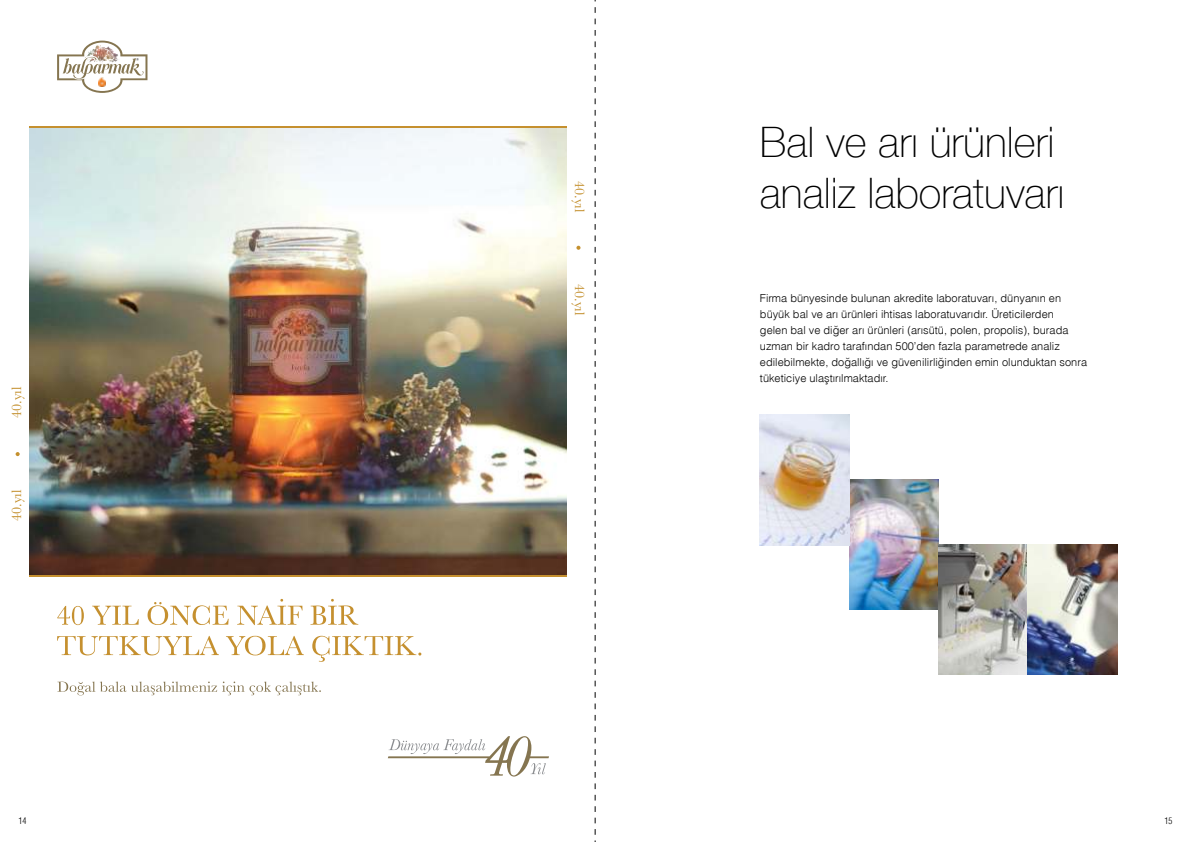
<style>
.page{position:relative;width:1191px;height:842px;background:#fff}
.page>*{position:absolute;margin:0;border:0;box-sizing:border-box;transform-origin:0 0}
.t1{font:100 42px/50.4px "Helvetica Neue";color:#000}
.t2{font:14.1px "Baskerville";color:#c4902e}
.t3{font:11px/16px "Helvetica Light Turk";color:#000}
.t4{font:300 9px "Helvetica Con";color:#000}
</style>
<div class="page">
<img style="left:29px;top:127px;width:537px;height:448px">
<svg style="left:57px;top:606px;width:27px;height:19px"></svg>
<svg style="left:92px;top:606px;width:47px;height:19px"></svg>
<svg style="left:148px;top:602px;width:81px;height:23px"></svg>
<svg style="left:237px;top:599px;width:65px;height:26px"></svg>
<svg style="left:310px;top:599px;width:48px;height:26px"></svg>
<svg style="left:57px;top:636px;width:162px;height:19px"></svg>
<svg style="left:226px;top:636px;width:78px;height:19px"></svg>
<svg style="left:312px;top:636px;width:109px;height:26px"></svg>
<svg style="left:388px;top:736px;width:161px;height:40px"></svg>
<svg style="left:57px;top:41px;width:90px;height:52px"></svg>
<hr style="left:29px;top:126px;width:537px;height:1px;background:#c5902f">
<hr style="left:29px;top:575px;width:537px;height:1px;background:#c5902f">
<svg style="left:57px;top:681px;width:264px;height:14px"></svg>
<img style="left:849px;top:479px;width:89px;height:130px">
<img style="left:938px;top:544px;width:179px;height:131px">
<img style="left:760px;top:415px;width:89px;height:130px">
<svg style="left:576px;top:246px;width:4px;height:4px"></svg>
<svg style="left:16px;top:452px;width:4px;height:4px"></svg>
<svg style="left:595px;top:0;width:1px;height:842px"></svg>
<p class="t2" style="left:8px;top:418px;width:33px;rotate:-90deg">40.yıl</p>
<p class="t2" style="left:8px;top:521px;width:33px;rotate:-90deg">40.yıl</p>
<p class="t2" style="left:588px;top:181px;width:33px;rotate:90deg">40.yıl</p>
<p class="t2" style="left:588px;top:284px;width:33px;rotate:90deg">40.yıl</p>
<h1 class="t1" style="left:760px;top:115px;width:306px">Bal ve arı ürünleri analiz laboratuvarı</h1>
<p class="t3" style="left:760px;top:289px;width:329px">Firma bünyesinde bulunan akredite laboratuvarı, dünyanın en büyük bal ve arı ürünleri ihtisas laboratuvarıdır. Üreticilerden<br>gelen bal ve diğer arı ürünleri (arısütü, polen, propolis), burada uzman bir kadro tarafından 500’den fazla parametrede analiz edilebilmekte, doğallığı ve güvenilirliğinden emin olunduktan sonra tüketiciye ulaştırılmaktadır.</p>
<p class="t4" style="left:18px;top:815px;width:9px">14</p>
<p class="t4" style="left:1164px;top:817px;width:9px">15</p>
</div>
